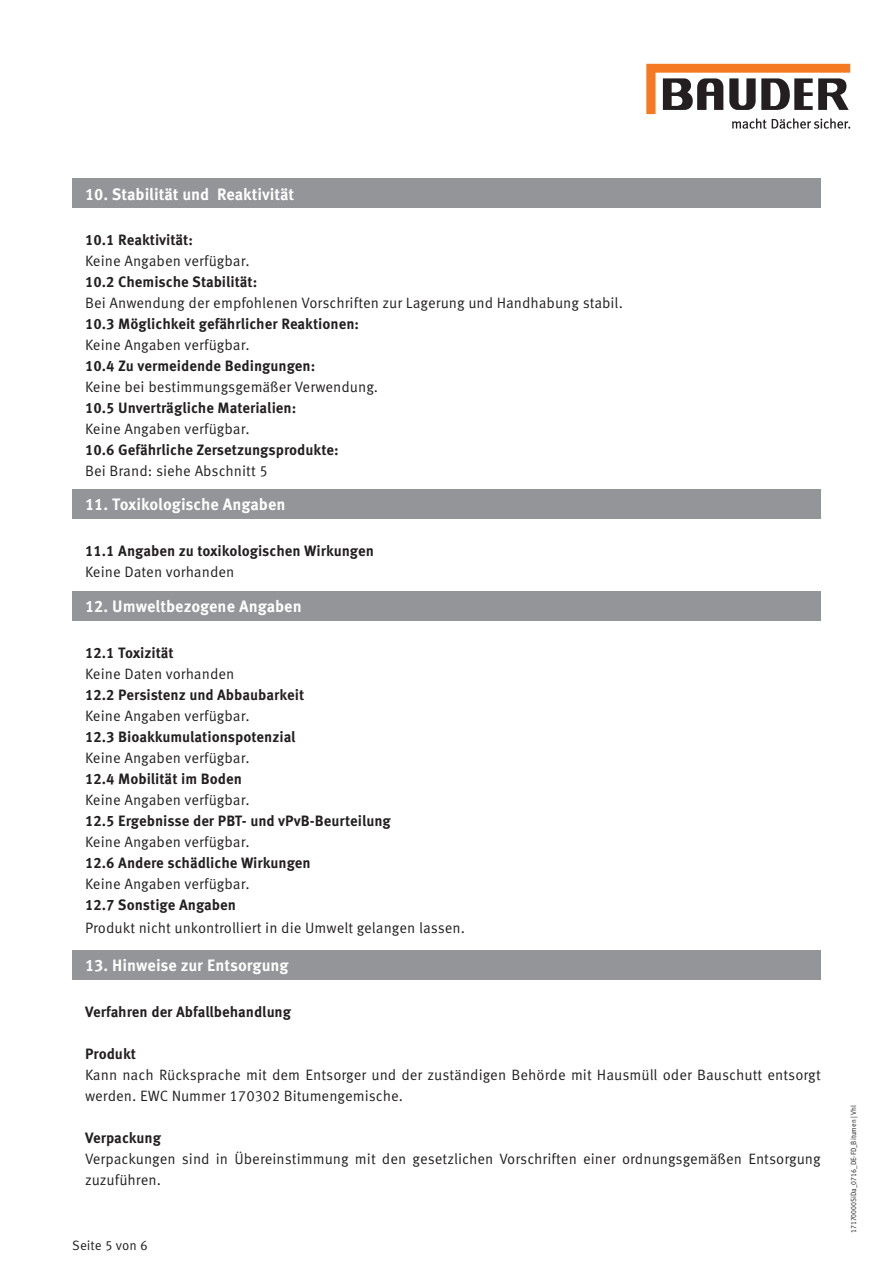
<style>
.page{position:relative;width:893px;height:1263px;background:#fff}
.page>*{position:absolute;margin:0;border:0;box-sizing:border-box;transform-origin:0 0}
.t1{font:700 16.5px "Meta Correspondence Pro";color:#fff}
.t2{font:15px/21px "Meta Correspondence Pro";color:#231f20}
.t3{font:700 15px "Meta Correspondence Pro";color:#231f20}
.t4{font:13.5px "Meta Correspondence Pro";color:#231f20}
.t5{font:7.5px "Meta Correspondence Pro";color:#231f20;scale:.9 1}
</style>
<div class="page">
<svg style="left:646px;top:64px;width:204px;height:65px"></svg>
<div style="left:72px;top:179px;width:749px;height:29px;background:#939598"></div>
<div style="left:72px;top:489px;width:749px;height:30px;background:#939598"></div>
<div style="left:72px;top:591px;width:749px;height:30px;background:#939598"></div>
<div style="left:72px;top:950px;width:749px;height:30px;background:#939598"></div>
<p class="t1" style="left:85px;top:181px;width:211px">10. Stabilität und Reaktivität</p>
<p class="t3" style="left:85px;top:228px;width:109px">10.1 Reaktivität:</p>
<p class="t2" style="left:85px;top:250px;width:166px">Keine Angaben verfügbar.</p>
<p class="t3" style="left:85px;top:270px;width:174px">10.2 Chemische Stabilität:</p>
<p class="t2" style="left:85px;top:292px;width:539px">Bei Anwendung der empfohlenen Vorschriften zur Lagerung und Handhabung stabil.</p>
<p class="t3" style="left:85px;top:312px;width:276px">10.3 Möglichkeit gefährlicher Reaktionen:</p>
<p class="t2" style="left:85px;top:334px;width:166px">Keine Angaben verfügbar.</p>
<p class="t3" style="left:85px;top:354px;width:232px">10.4 Zu vermeidende Bedingungen:</p>
<p class="t2" style="left:85px;top:376px;width:295px">Keine bei bestimmungsgemäßer Verwendung.</p>
<p class="t3" style="left:85px;top:396px;width:213px">10.5 Unverträgliche Materialien:</p>
<p class="t2" style="left:85px;top:418px;width:166px">Keine Angaben verfügbar.</p>
<p class="t3" style="left:85px;top:438px;width:255px">10.6 Gefährliche Zersetzungsprodukte:</p>
<p class="t2" style="left:85px;top:460px;width:184px">Bei Brand: siehe Abschnitt 5</p>
<p class="t1" style="left:85px;top:491px;width:202px">11. Toxikologische Angaben</p>
<p class="t3" style="left:85px;top:539px;width:290px">11.1 Angaben zu toxikologischen Wirkungen</p>
<p class="t2" style="left:85px;top:560px;width:151px">Keine Daten vorhanden</p>
<p class="t1" style="left:85px;top:593px;width:218px">12. Umweltbezogene Angaben</p>
<p class="t3" style="left:85px;top:641px;width:90px">12.1 Toxizität</p>
<p class="t2" style="left:85px;top:662px;width:151px">Keine Daten vorhanden</p>
<p class="t3" style="left:85px;top:683px;width:221px">12.2 Persistenz und Abbaubarkeit</p>
<p class="t2" style="left:85px;top:704px;width:166px">Keine Angaben verfügbar.</p>
<p class="t3" style="left:85px;top:725px;width:212px">12.3 Bioakkumulationspotenzial</p>
<p class="t2" style="left:85px;top:746px;width:166px">Keine Angaben verfügbar.</p>
<p class="t3" style="left:85px;top:767px;width:158px">12.4 Mobilität im Boden</p>
<p class="t2" style="left:85px;top:788px;width:166px">Keine Angaben verfügbar.</p>
<p class="t3" style="left:85px;top:809px;width:307px">12.5 Ergebnisse der PBT- und vPvB-Beurteilung</p>
<p class="t2" style="left:85px;top:830px;width:166px">Keine Angaben verfügbar.</p>
<p class="t3" style="left:85px;top:851px;width:227px">12.6 Andere schädliche Wirkungen</p>
<p class="t2" style="left:85px;top:872px;width:166px">Keine Angaben verfügbar.</p>
<p class="t3" style="left:85px;top:893px;width:153px">12.7 Sonstige Angaben</p>
<p class="t2" style="left:85px;top:916px;width:382px">Produkt nicht unkontrolliert in die Umwelt gelangen lassen.</p>
<p class="t1" style="left:85px;top:952px;width:205px">13. Hinweise zur Entsorgung</p>
<p class="t3" style="left:85px;top:1000px;width:208px">Verfahren der Abfallbehandlung</p>
<p class="t3" style="left:85px;top:1042px;width:53px">Produkt</p>
<p class="t2" style="left:85px;top:1063px;width:737px">Kann nach Rücksprache mit dem Entsorger und der zuständigen Behörde mit Hausmüll oder Bauschutt entsorgt werden. EWC Nummer 170302 Bitumengemische.</p>
<p class="t3" style="left:85px;top:1126px;width:77px">Verpackung</p>
<p class="t2" style="left:85px;top:1147px;width:737px">Verpackungen sind in Übereinstimmung mit den gesetzlichen Vorschriften einer ordnungsgemäßen Entsorgung zuzuführen.</p>
<p class="t4" style="left:72px;top:1235px;width:77px">Seite 5 von 6</p>
<p class="t5" style="left:848px;top:1233px;width:144px;rotate:-90deg">17170000SiDa_0716_DE-FD_Bitumen | Vhl</p>
</div>
